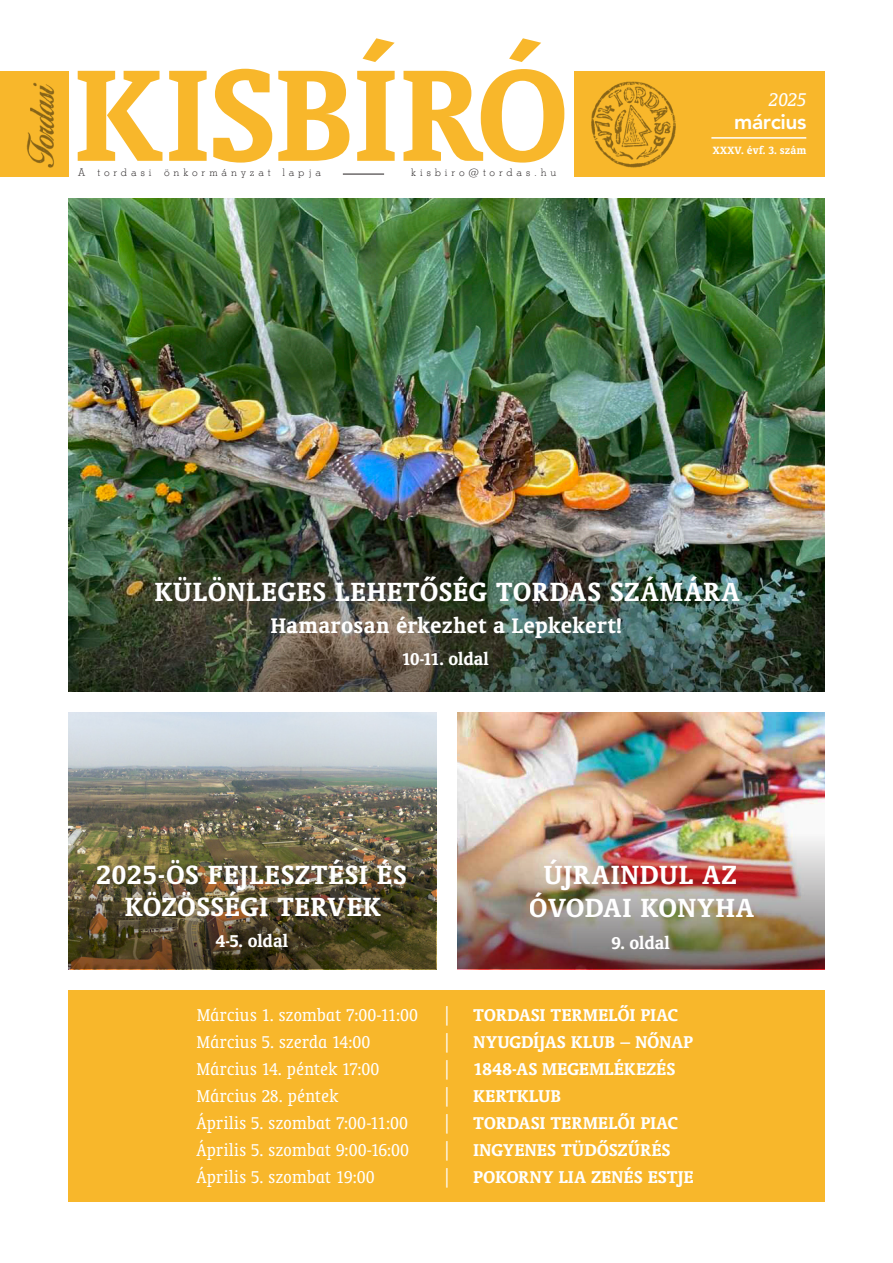
<style>
.page{position:relative;width:893px;height:1263px;background:#fff}
.page>*{position:absolute;margin:0;border:0;box-sizing:border-box;transform-origin:0 0}
.t1{font:700 148.5px "Oranda PFL";letter-spacing:.01em;color:#f8b72b}
.t2{font:700 30px/33px "Oranda PFL";letter-spacing:.04em;color:#fff;text-align:center}
.t3{font:700 24px "Oranda PFL";letter-spacing:.015em;color:#fff}
.t4{font:21px "Avenir Hv PFL";letter-spacing:.005em;color:#fff}
.t5{font:italic 21px "Oranda PFL";color:#fff}
.t6{font:19.5px/27px "Oranda Cn PFL";letter-spacing:.02em;color:#fff}
.t7{font:700 19.5px "Oranda PFL";letter-spacing:.02em;color:#fff}
.t8{font:700 19.5px "Oranda PFL";letter-spacing:-.01em;color:#fff}
.t9{font:700 12px "Oranda PFL";letter-spacing:.02em;color:#fff}
.t10{font:10.5px "Stymie Lt PFL";letter-spacing:.365em;color:#231f20}
.s1{font-family:"Oranda PFL";font-weight:700}
.s2{font-family:"Oranda Cn PFL";font-weight:400}
</style>
<div class="page">
<img style="left:68px;top:199px;width:757px;height:351px">
<div style="left:575px;top:71px;width:250px;height:106px;background:#f8b72b"></div>
<img style="left:591px;top:81px;width:85px;height:87px">
<hr style="left:343px;top:174px;width:41px;height:1px;background:#231f20">
<hr style="left:711px;top:137px;width:95px;height:2px;background:#fff">
<img style="left:0;top:71px;width:69px;height:106px">
<img style="left:457px;top:713px;width:368px;height:120px">
<img style="left:68px;top:713px;width:368px;height:123px">
<img style="left:457px;top:833px;width:368px;height:136px">
<img style="left:68px;top:836px;width:368px;height:133px">
<img style="left:68px;top:550px;width:757px;height:142px">
<div style="left:68px;top:990px;width:757px;height:212px;background:#f8b72b"></div>
<h1 class="t1" style="left:75px;top:26px;width:493px">KISBÍRÓ</h1>
<p class="t10" style="left:78px;top:166px;width:244px">A tordasi önkormányzat lapja</p>
<p class="t10" style="left:411px;top:166px;width:147px">kisbiro@tordas.hu</p>
<p class="t5" style="left:769px;top:88px;width:39px">2025</p>
<p class="t4" style="left:734px;top:109px;width:73px">március</p>
<p class="t9" style="left:713px;top:144px;width:95px">XXXV. évf. 3. szám</p>
<h2 class="t2" style="left:155px;top:575px;width:586px">KÜLÖNLEGES LEHETŐSÉG TORDAS SZÁMÁRA</h2>
<p class="t3" style="left:271px;top:611px;width:353px">Hamarosan érkezhet a Lepkekert!</p>
<p class="t8" style="left:402px;top:647px;width:89px">10-11. oldal</p>
<h2 class="t2" style="left:96px;top:858px;width:311px;line-height:31.5px">2025-ÖS FEJLESZTÉSI ÉS<br>KÖZÖSSÉGI TERVEK</h2>
<p class="t7" style="left:216px;top:930px;width:74px">4-5. oldal</p>
<h2 class="t2" style="left:530px;top:857px;width:226px">ÚJRAINDUL AZ<br>ÓVODAI KONYHA</h2>
<p class="t7" style="left:612px;top:931px;width:60px">9. oldal</p>
<p class="t6" style="left:197px;top:1001px;width:482px">Március 1. szombat 7:00-11:00 | <span class="s1">TORDASI TERMELŐI PIAC<br></span>Március 5. szerda 14:00</p>
<p class="t7" style="left:442px;top:1030px;width:252px"><span class="s2">|</span> NYUGDÍJAS KLUB – NŐNAP</p>
<p class="t6" style="left:197px;top:1055px;width:184px">Március 14. péntek 17:00</p>
<p class="t7" style="left:442px;top:1057px;width:235px"><span class="s2">|</span> 1848-AS MEGEMLÉKEZÉS</p>
<p class="t6" style="left:197px;top:1082px;width:143px">Március 28. péntek</p>
<p class="t7" style="left:442px;top:1084px;width:120px"><span class="s2">|</span> KERTKLUB</p>
<p class="t6" style="left:197px;top:1109px;width:213px">Április 5. szombat 7:00-11:00</p>
<p class="t7" style="left:442px;top:1111px;width:237px"><span class="s2">|</span> TORDASI TERMELŐI PIAC</p>
<p class="t6" style="left:197px;top:1136px;width:214px">Április 5. szombat 9:00-16:00</p>
<p class="t7" style="left:442px;top:1138px;width:230px"><span class="s2">|</span> INGYENES TÜDŐSZŰRÉS</p>
<p class="t6" style="left:197px;top:1163px;width:179px">Április 5. szombat 19:00</p>
<p class="t7" style="left:442px;top:1165px;width:253px"><span class="s2">|</span> POKORNY LIA ZENÉS ESTJE</p>
</div>
